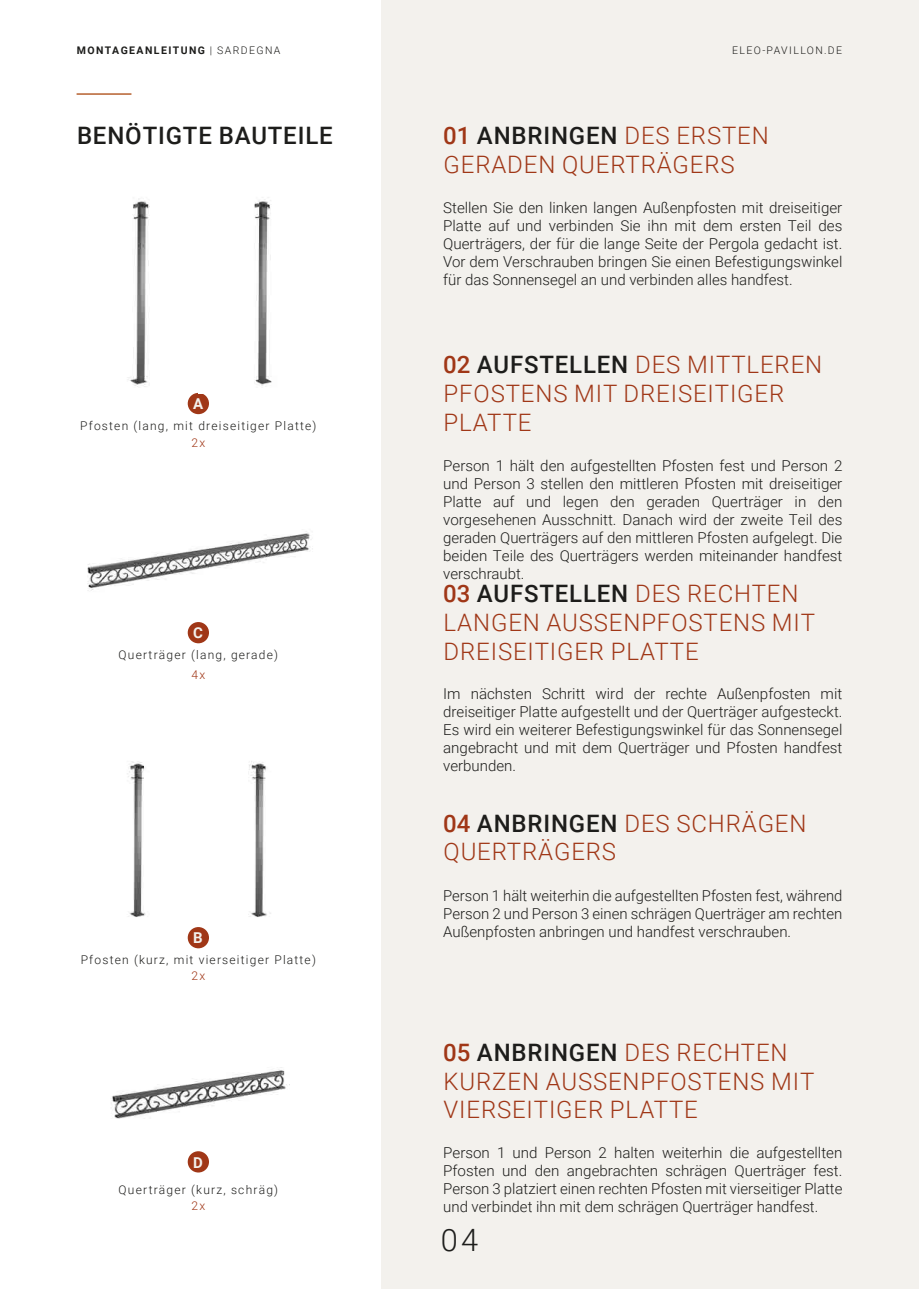
<style>
.page{position:relative;width:919px;height:1289px;background:#fff}
.page>*{position:absolute;margin:0;border:0;box-sizing:border-box;transform-origin:0 0}
.t1{font:300 30.75px "Roboto";color:#1d1d1b}
.t2{font:300 24px/28.8px "Roboto";letter-spacing:.035em;color:#a03717}
.t3{font:500 24px "Roboto";letter-spacing:.035em;color:#1d1d1b}
.Body_Text___V2{font:300 15px/18px "Roboto";color:#1d1d1b;text-align:justify}
.Body_Text___V2_With{font:700 15px "Roboto";color:#f3f1ed}
.t4{font:300 12px "Roboto";letter-spacing:.1em;color:#1d1d1b}
.t5{font:300 12px "Roboto";letter-spacing:.1em;color:#a03717}
.t6{font:700 10.5px "Roboto";letter-spacing:.135em;color:#1d1d1b}
.t7{font:300 10.5px "Roboto";letter-spacing:.135em;color:#1d1d1b}
.s1{font-weight:300}
.s2{font-weight:500}
.s3{font-weight:500;color:#1d1d1b}
</style>
<div class="page">
<div style="left:381px;top:0;width:537px;height:1288px;background:#f3f1ed"></div>
<hr style="left:77px;top:93px;width:54px;height:2px;background:#b6602f">
<img style="left:128px;top:197px;width:144px;height:196px">
<div style="left:188px;top:393px;width:21px;height:21px;background:#a03717;border-radius:50%"></div>
<img style="left:87px;top:531px;width:226px;height:60px">
<div style="left:188px;top:622px;width:21px;height:21px;background:#a03717;border-radius:50%"></div>
<div style="left:188px;top:927px;width:21px;height:21px;background:#a03717;border-radius:50%"></div>
<img style="left:127px;top:761px;width:144px;height:156px">
<img style="left:111px;top:1067px;width:179px;height:52px">
<div style="left:188px;top:1151px;width:21px;height:21px;background:#a03717;border-radius:50%"></div>
<p class="t6" style="left:77px;top:43px;width:205px">MONTAGEANLEITUNG <span class="s1">| SARDEGNA</span></p>
<p class="t7" style="left:732px;top:43px;width:111px">ELEO-PAVILLON.DE</p>
<p class="t3" style="left:77px;top:119px;width:257px">BENÖTIGTE BAUTEILE</p>
<p class="Body_Text___V2_With" style="left:193px;top:393px;width:12px">A</p>
<p class="t4" style="left:80px;top:417px;width:238px">Pfosten (lang, mit dreiseitiger Platte)</p>
<p class="t5" style="left:191px;top:434px;width:15px">2x</p>
<p class="Body_Text___V2_With" style="left:193px;top:622px;width:11px">C</p>
<p class="t4" style="left:119px;top:646px;width:161px">Querträger (lang, gerade)</p>
<p class="t5" style="left:191px;top:666px;width:15px">4x</p>
<p class="Body_Text___V2_With" style="left:193px;top:927px;width:11px">B</p>
<p class="t4" style="left:81px;top:951px;width:237px">Pfosten (kurz, mit vierseitiger Platte)</p>
<p class="t5" style="left:191px;top:967px;width:15px">2x</p>
<p class="Body_Text___V2_With" style="left:193px;top:1151px;width:11px">D</p>
<p class="t4" style="left:119px;top:1180px;width:161px">Querträger (kurz, schräg)</p>
<p class="t5" style="left:191px;top:1197px;width:15px">2x</p>
<p class="t2" style="left:443px;top:120px;width:327px"><span class="s2">01</span> <span class="s3">ANBRINGEN</span> DES ERSTEN<br>GERADEN QUERTRÄGERS</p>
<p class="Body_Text___V2" style="left:443px;top:198px;width:401px">Stellen Sie den linken langen Außenpfosten mit dreiseitiger Platte auf und verbinden Sie ihn mit dem ersten Teil des Querträgers, der für die lange Seite der Pergola gedacht ist.<br>Vor dem Verschrauben bringen Sie einen Befestigungswinkel für das Sonnensegel an und verbinden alles handfest.</p>
<p class="t2" style="left:443px;top:349px;width:380px"><span class="s2">02</span> <span class="s3">AUFSTELLEN</span> DES MITTLEREN<br>PFOSTENS MIT DREISEITIGER<br>PLATTE</p>
<p class="Body_Text___V2" style="left:443px;top:456px;width:401px">Person 1 hält den aufgestellten Pfosten fest und Person 2 und Person 3 stellen den mittleren Pfosten mit dreiseitiger Platte auf und legen den geraden Querträger in den vorgesehenen Ausschnitt. Danach wird der zweite Teil des geraden Querträgers auf den mittleren Pfosten aufgelegt. Die beiden Teile des Querträgers werden miteinander handfest verschraubt.</p>
<p class="t2" style="left:443px;top:578px;width:373px"><span class="s2">03</span> <span class="s3">AUFSTELLEN</span> DES RECHTEN<br>LANGEN AUSSENPFOSTENS MIT<br>DREISEITIGER PLATTE</p>
<p class="Body_Text___V2" style="left:443px;top:684px;width:400px">Im nächsten Schritt wird der rechte Außenpfosten mit dreiseitiger Platte aufgestellt und der Querträger aufgesteckt.<br>Es wird ein weiterer Befestigungswinkel für das Sonnensegel angebracht und mit dem Querträger und Pfosten handfest verbunden.</p>
<p class="t2" style="left:443px;top:807px;width:365px"><span class="s2">04</span> <span class="s3">ANBRINGEN</span> DES SCHRÄGEN<br>QUERTRÄGERS</p>
<p class="Body_Text___V2" style="left:443px;top:885px;width:400px">Person 1 hält weiterhin die aufgestellten Pfosten fest, während Person 2 und Person 3 einen schrägen Querträger am rechten Außenpfosten anbringen und handfest verschrauben.</p>
<p class="t2" style="left:443px;top:1036px;width:372px"><span class="s2">05</span> <span class="s3">ANBRINGEN</span> DES RECHTEN<br>KURZEN AUSSENPFOSTENS MIT<br>VIERSEITIGER PLATTE</p>
<p class="Body_Text___V2" style="left:443px;top:1143px;width:401px">Person 1 und Person 2 halten weiterhin die aufgestellten Pfosten und den angebrachten schrägen Querträger fest.<br>Person 3 platziert einen rechten Pfosten mit vierseitiger Platte und verbindet ihn mit dem schrägen Querträger handfest.</p>
<p class="t1" style="left:441px;top:1217px;width:39px">04</p>
</div>
